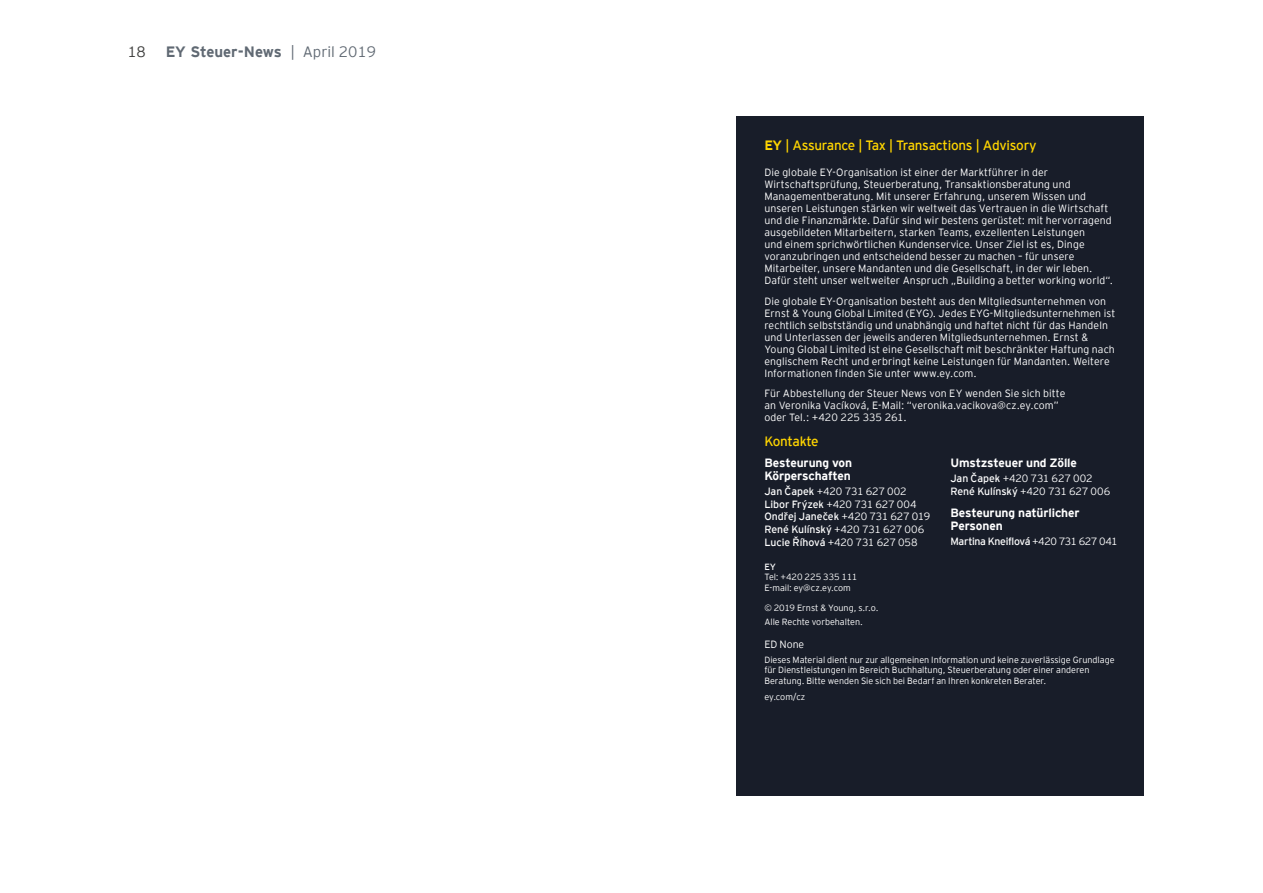
<style>
.page{position:relative;width:1263px;height:893px;background:#fff}
.page>*{position:absolute;margin:0;border:0;box-sizing:border-box;transform-origin:0 0}
.t1{font:700 15px "EY Interstate";letter-spacing:-.015em;color:#606973}
.t2{font:300 15px "EY Interstate";color:#3c3c3b}
.t3{font:13.5px "EY Interstate";letter-spacing:-.02em;color:#ffd500}
.t4{font:700 12px/12.8px "EY Interstate";letter-spacing:-.01em;color:#fff}
.t5{font:300 10.5px/12px "EY Interstate";letter-spacing:.01em;color:#fff}
.t6{font:300 10.5px/12.8px "EY Interstate";letter-spacing:-.01em;color:#fff}
.t7{font:10.5px "EY Interstate";letter-spacing:-.035em;color:#fff}
.t8{font:300 9px/10.5px "EY Interstate";color:#fff}
.t9{font:9px "EY Interstate";color:#fff}
.s1{font-weight:300}
.s2{font-weight:700}
.s3{font-weight:400}
</style>
<div class="page">
<div style="left:737px;top:116px;width:407px;height:679px;background:#181d29"></div>
<h1 class="t2" style="left:127px;top:41px;width:20px">18</h1>
<h1 class="t1" style="left:166px;top:41px;width:212px">EY Steuer-News <span class="s1">| April 2019</span></h1>
<p class="t3" style="left:764px;top:135px;width:274px"><span class="s2">EY</span> | Assurance | Tax | Transactions | Advisory</p>
<p class="t5" style="left:764px;top:166px;width:350px">Die globale EY-Organisation ist einer der Marktführer in der Wirtschaftsprüfung, Steuerberatung, Transaktionsberatung und Managementberatung. Mit unserer Erfahrung, unserem Wissen und unseren Leistungen stärken wir weltweit das Vertrauen in die Wirtschaft und die Finanzmärkte. Dafür sind wir bestens gerüstet: mit hervorragend ausgebildeten Mitarbeitern, starken Teams, exzellenten Leistungen<br>und einem sprichwörtlichen Kundenservice. Unser Ziel ist es, Dinge voranzubringen und entscheidend besser zu machen – für unsere Mitarbeiter, unsere Mandanten und die Gesellschaft, in der wir leben.<br>Dafür steht unser weltweiter Anspruch „Building a better working world“.</p>
<p class="t5" style="left:764px;top:294px;width:352px">Die globale EY-Organisation besteht aus den Mitgliedsunternehmen von Ernst &amp; Young Global Limited (EYG). Jedes EYG-Mitgliedsunternehmen ist rechtlich selbstständig und unabhängig und haftet nicht für das Handeln und Unterlassen der jeweils anderen Mitgliedsunternehmen. Ernst &amp; Young Global Limited ist eine Gesellschaft mit beschränkter Haftung nach englischem Recht und erbringt keine Leistungen für Mandanten. Weitere Informationen finden Sie unter www.ey.com.</p>
<p class="t5" style="left:764px;top:387px;width:303px">Für Abbestellung der Steuer News von EY wenden Sie sich bitte an Veronika Vacíková, E-Mail: “veronika.vacikova@cz.ey.com” oder Tel.: +420 225 335 261.</p>
<p class="t3" style="left:764px;top:432px;width:56px">Kontakte</p>
<p class="t4" style="left:764px;top:456px;width:89px">Besteurung von<br>Körperschaften</p>
<p class="t6" style="left:764px;top:484px;width:167px"><span class="s3">Jan Čapek</span> +420 731 627 002<br><span class="s3">Libor Frýzek</span> +420 731 627 004<br><span class="s3">Ondřej Janeček</span> +420 731 627 019<br><span class="s3">René Kulínský</span> +420 731 627 006<br><span class="s3">Lucie Říhová</span> +420 731 627 058</p>
<p class="t4" style="left:950px;top:456px;width:128px">Umstzsteuer und Zölle</p>
<p class="t6" style="left:950px;top:471px;width:161px"><span class="s3">Jan Čapek</span> +420 731 627 002<br><span class="s3">René Kulínský</span> +420 731 627 006</p>
<p class="t4" style="left:950px;top:505px;width:131px">Besteurung natürlicher<br>Personen</p>
<p class="t7" style="left:950px;top:534px;width:169px">Martina Kneiflová <span class="s1">+420 731 627 041</span></p>
<p class="t9" style="left:764px;top:560px;width:13px">EY</p>
<p class="t8" style="left:764px;top:571px;width:95px;line-height:10.9px">Tel: +420 225 335 111<br>E-mail: ey@cz.ey.com</p>
<p class="t8" style="left:764px;top:600px;width:116px;line-height:13.6px">© 2019 Ernst &amp; Young, s.r.o.<br>Alle Rechte vorbehalten.</p>
<p class="t5" style="left:764px;top:637px;width:41px">ED None</p>
<p class="t8" style="left:764px;top:654px;width:352px">Dieses Material dient nur zur allgemeinen Information und keine zuverlässige Grundlage für Dienstleistungen im Bereich Buchhaltung, Steuerberatung oder einer anderen<br>Beratung. Bitte wenden Sie sich bei Bedarf an Ihren konkreten Berater.</p>
<p class="t8" style="left:764px;top:691px;width:42px">ey.com/cz</p>
</div>
